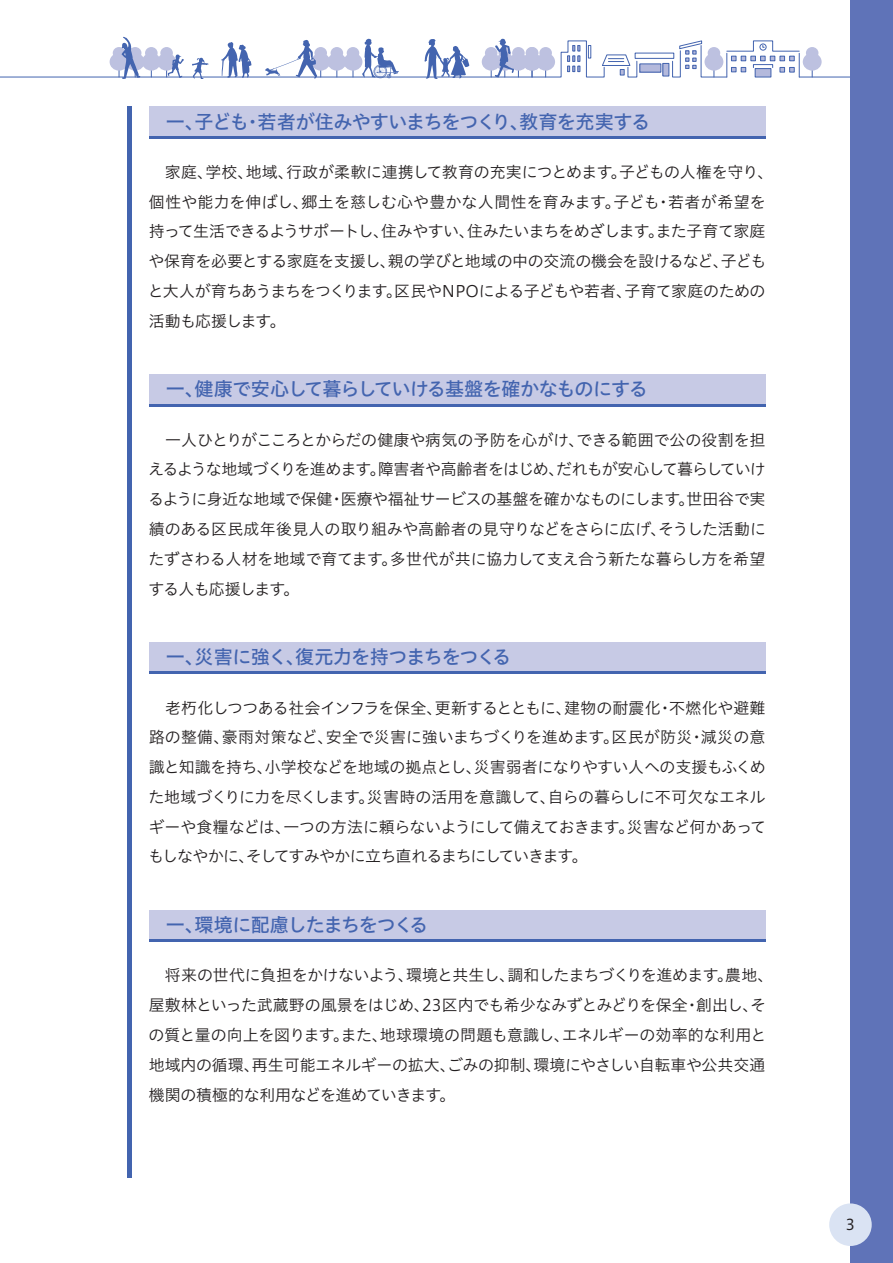
<style>
.page{position:relative;width:893px;height:1263px;background:#fff}
.page>*{position:absolute;margin:0;border:0;box-sizing:border-box;transform-origin:0 0}
.t1{font:19.2px "Hiragino UD Sans Std N W5";letter-spacing:-.05em;color:#4364af}
.t2{font:15.9px/29.7px "Hiragino UD Sans Std N W3";letter-spacing:-.025em;color:#231f20}
.t3{font:14.85px "Hiragino UD Sans Std N W4";color:#231f20}
</style>
<div class="page">
<div style="left:635px;top:53px;width:39px;height:6px;border:1px solid #4364af"></div>
<div style="left:663px;top:63px;width:6px;height:13px;background:#b4b9dc"></div>
<div style="left:662px;top:63px;width:7px;height:13px;border:1px solid #4364af"></div>
<div style="left:640px;top:64px;width:21px;height:8px;background:#b4b9dc"></div>
<div style="left:639px;top:63px;width:22px;height:10px;border:1px solid #4364af"></div>
<hr style="left:799px;top:77px;width:94px;height:1px;background:#4364af">
<svg style="left:672px;top:40px;width:150px;height:38px"></svg>
<svg style="left:0;top:37px;width:638px;height:42px"></svg>
<div style="left:850px;top:0;width:43px;height:1263px;background:#5f73b8"></div>
<hr style="left:128px;top:106px;width:4px;height:1072px;background:#4364af">
<div style="left:149px;top:106px;width:616px;height:32px;background:#c7cae5"></div>
<hr style="left:149px;top:136px;width:616px;height:2px;background:#4364af">
<div style="left:149px;top:374px;width:616px;height:32px;background:#c7cae5"></div>
<hr style="left:149px;top:404px;width:616px;height:2px;background:#4364af">
<div style="left:149px;top:642px;width:616px;height:32px;background:#c7cae5"></div>
<hr style="left:149px;top:672px;width:616px;height:2px;background:#4364af">
<div style="left:149px;top:910px;width:616px;height:32px;background:#c7cae5"></div>
<hr style="left:149px;top:940px;width:616px;height:2px;background:#4364af">
<div style="left:829px;top:1203px;width:43px;height:43px;background:#dae3f3;border-radius:50%"></div>
<p class="t1" style="left:166px;top:107px;width:486px">一、子ども・若者が住みやすいまちをつくり、教育を充実する</p>
<p class="t2" style="left:148px;top:156px;width:627px">　家庭、学校、地域、行政が柔軟に連携して教育の充実につとめます。子どもの人権を守り、個性や能力を伸ばし、郷土を慈しむ心や豊かな人間性を育みます。子ども・若者が希望を持って生活できるようサポートし、住みやすい、住みたいまちをめざします。また子育て家庭や保育を必要とする家庭を支援し、親の学びと地域の中の交流の機会を設けるなど、子どもと大人が育ちあうまちをつくります。区民やNPOによる子どもや若者、子育て家庭のための活動も応援します。</p>
<p class="t1" style="left:166px;top:375px;width:484px">一、健康で安心して暮らしていける基盤を確かなものにする</p>
<p class="t2" style="left:148px;top:424px;width:619px;text-align:justify">　一人ひとりがこころとからだの健康や病気の予防を心がけ、できる範囲で公の役割を担えるような地域づくりを進めます。障害者や高齢者をはじめ、だれもが安心して暮らしていけるように身近な地域で保健・医療や福祉サービスの基盤を確かなものにします。世田谷で実績のある区民成年後見人の取り組みや高齢者の見守りなどをさらに広げ、そうした活動にたずさわる人材を地域で育てます。多世代が共に協力して支え合う新たな暮らし方を希望する人も応援します。</p>
<p class="t1" style="left:166px;top:642px;width:347px">一、災害に強く、復元力を持つまちをつくる</p>
<p class="t2" style="left:148px;top:692px;width:620px;text-align:justify">　老朽化しつつある社会インフラを保全、更新するとともに、建物の耐震化・不燃化や避難路の整備、豪雨対策など、安全で災害に強いまちづくりを進めます。区民が防災・減災の意識と知識を持ち、小学校などを地域の拠点とし、災害弱者になりやすい人への支援もふくめた地域づくりに力を尽くします。災害時の活用を意識して、自らの暮らしに不可欠なエネルギーや食糧などは、一つの方法に頼らないようにして備えておきます。災害など何かあってもしなやかに、そしてすみやかに立ち直れるまちにしていきます。</p>
<p class="t1" style="left:166px;top:910px;width:264px">一、環境に配慮したまちをつくる</p>
<p class="t2" style="left:149px;top:960px;width:626px">　将来の世代に負担をかけないよう、環境と共生し、調和したまちづくりを進めます。農地、屋敷林といった武蔵野の風景をはじめ、23区内でも希少なみずとみどりを保全・創出し、その質と量の向上を図ります。また、地球環境の問題も意識し、エネルギーの効率的な利用と地域内の循環、再生可能エネルギーの拡大、ごみの抑制、環境にやさしい自転車や公共交通機関の積極的な利用などを進めていきます。</p>
<p class="t3" style="left:846px;top:1213px;width:11px">3</p>
</div>
